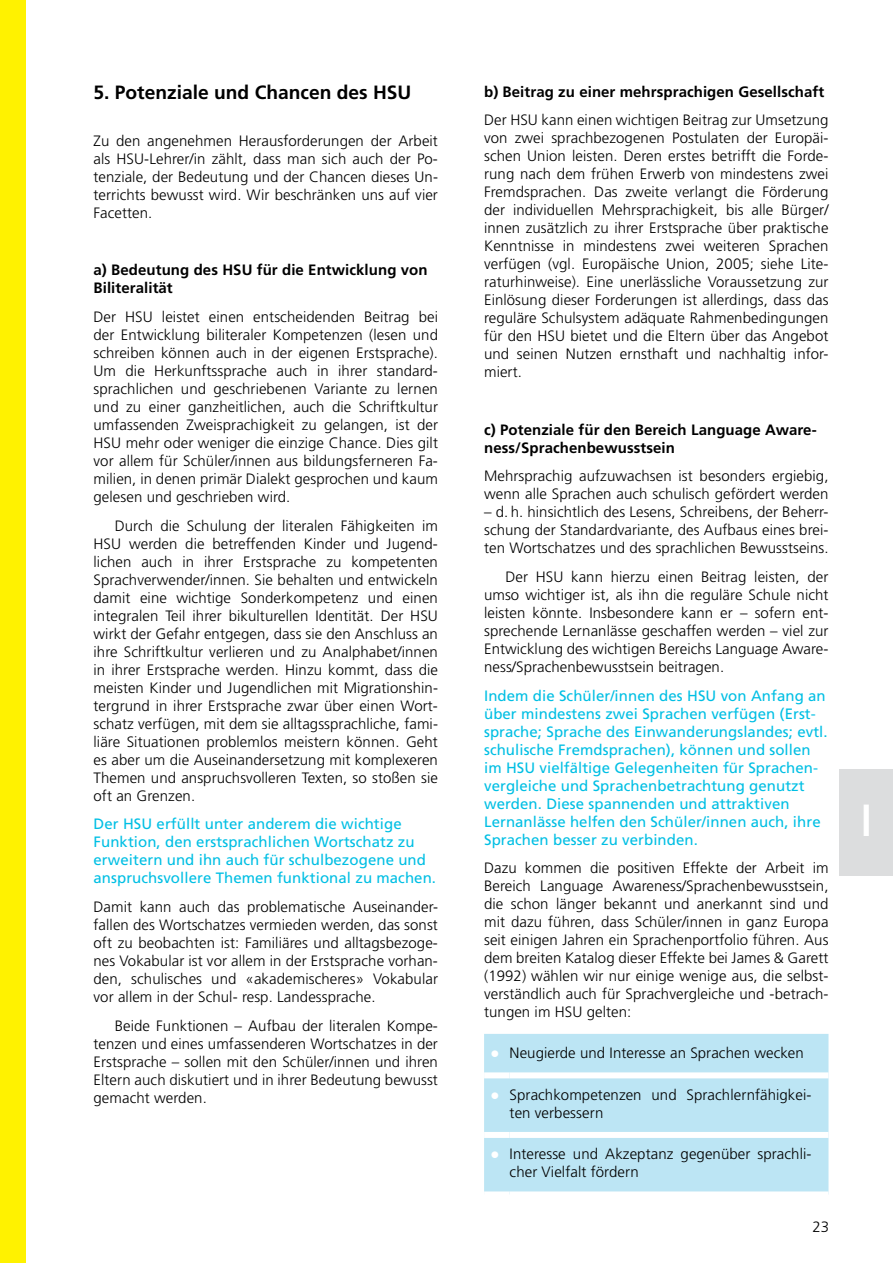
<style>
.page{position:relative;width:893px;height:1263px;background:#fff}
.page>*{position:absolute;margin:0;border:0;box-sizing:border-box;transform-origin:0 0}
.t1{font:700 condensed 45px "Frutiger";color:#fff;scale:.9 1}
.t2{font:700 19.2px "Frutiger LT Pro";color:#000}
.t3{font:300 15px/18px "Frutiger";letter-spacing:.005em;color:#000;text-align:justify}
.t4{font:15px/18px "Frutiger LT Pro";letter-spacing:.005em;color:#00bfe4}
.t5{font:700 15px/18px "Frutiger";letter-spacing:.005em;color:#000}
.s1{font-weight:900;font-size:18px;color:#fff}
</style>
<div class="page">
<div style="left:0;top:0;width:26px;height:1263px;background:#fff200"></div>
<div style="left:840px;top:770px;width:53px;height:106px;background:#dcddde"></div>
<div style="left:484px;top:1034px;width:344px;height:157px;background:#bce5f4"></div>
<div style="left:484px;top:1072px;width:26px;height:6px;background:#fff"></div>
<div style="left:510px;top:1072px;width:318px;height:6px;background:#fff"></div>
<div style="left:484px;top:1132px;width:26px;height:6px;background:#fff"></div>
<div style="left:510px;top:1132px;width:318px;height:6px;background:#fff"></div>
<p class="t2" style="left:94px;top:81px;width:319px">5. Potenziale und Chancen des HSU</p>
<p class="t3" style="left:94px;top:132px;width:346px">Zu den angenehmen Herausforderungen der Arbeit als HSU-Lehrer/in zählt, dass man sich auch der Po&shy;tenziale, der Bedeutung und der Chancen dieses Un&shy;terrichts bewusst wird. Wir beschränken uns auf vier Facetten.</p>
<p class="t5" style="left:94px;top:261px;width:336px">a) Bedeutung des HSU für die Entwicklung von<br>Biliteralität</p>
<p class="t3" style="left:94px;top:308px;width:346px">Der HSU leistet einen entscheidenden Beitrag bei der Entwicklung biliteraler Kompetenzen (lesen und schreiben können auch in der eigenen Erstsprache).<br>Um die Herkunftssprache auch in ihrer standard&shy;sprachlichen und geschriebenen Variante zu lernen und zu einer ganzheitlichen, auch die Schriftkultur umfassenden Zweisprachigkeit zu gelangen, ist der HSU mehr oder weniger die einzige Chance. Dies gilt vor allem für Schüler/innen aus bildungsferneren Fa&shy;milien, in denen primär Dialekt gesprochen und kaum gelesen und geschrieben wird.</p>
<p class="t3" style="left:94px;top:516px;width:346px;text-indent:21px">Durch die Schulung der literalen Fähigkeiten im HSU werden die betreffenden Kinder und Jugend&shy;lichen auch in ihrer Erstsprache zu kompetenten Sprachverwender/innen. Sie behalten und entwickeln damit eine wichtige Sonderkompetenz und einen integralen Teil ihrer bikulturellen Identität. Der HSU wirkt der Gefahr entgegen, dass sie den Anschluss an ihre Schriftkultur verlieren und zu Analphabet/innen in ihrer Erstsprache werden. Hinzu kommt, dass die meisten Kinder und Jugendlichen mit Migrationshin&shy;tergrund in ihrer Erstsprache zwar über einen Wort&shy;schatz verfügen, mit dem sie alltagssprachliche, fami&shy;liäre Situationen problemlos meistern können. Geht es aber um die Auseinandersetzung mit komplexeren Themen und anspruchsvolleren Texten, so stoßen sie oft an Grenzen.</p>
<p class="t4" style="left:94px;top:815px;width:344px">Der HSU erfüllt unter anderem die wichtige Funktion, den erstsprachlichen Wortschatz zu erweitern und ihn auch für schulbezogene und anspruchsvollere Themen funktional zu machen.</p>
<p class="t3" style="left:94px;top:898px;width:346px">Damit kann auch das problematische Auseinander&shy;fallen des Wortschatzes vermieden werden, das sonst oft zu beobachten ist: Familiäres und alltagsbezoge&shy;nes Vokabular ist vor allem in der Erstsprache vorhan&shy;den, schulisches und «akademischeres» Vokabular vor allem in der Schul- resp. Landessprache.</p>
<p class="t3" style="left:94px;top:1016px;width:346px;text-indent:21px">Beide Funktionen – Aufbau der literalen Kompe&shy;tenzen und eines umfassenderen Wortschatzes in der Erstsprache – sollen mit den Schüler/innen und ihren Eltern auch diskutiert und in ihrer Bedeutung bewusst gemacht werden.</p>
<p class="t5" style="left:484px;top:82px;width:342px">b) Beitrag zu einer mehrsprachigen Gesellschaft</p>
<p class="t3" style="left:484px;top:111px;width:346px">Der HSU kann einen wichtigen Beitrag zur Umsetzung von zwei sprachbezogenen Postulaten der Europäi&shy;schen Union leisten. Deren erstes betrifft die Forde&shy;rung nach dem frühen Erwerb von mindestens zwei Fremdsprachen. Das zweite verlangt die Förderung der individuellen Mehrsprachigkeit, bis alle Bürger/ innen zusätzlich zu ihrer Erstsprache über praktische Kenntnisse in mindestens zwei weiteren Sprachen verfügen (vgl. Europäische Union, 2005; siehe Lite&shy;raturhinweise). Eine unerlässliche Voraussetzung zur Einlösung dieser Forderungen ist allerdings, dass das reguläre Schulsystem adäquate Rahmenbedingungen für den HSU bietet und die Eltern über das Angebot und seinen Nutzen ernsthaft und nachhaltig infor&shy;miert.</p>
<p class="t5" style="left:484px;top:420px;width:334px">c) Potenziale für den Bereich Language Aware&shy;ness/Sprachenbewusstsein</p>
<p class="t3" style="left:484px;top:467px;width:346px">Mehrsprachig aufzuwachsen ist besonders ergiebig, wenn alle Sprachen auch schulisch gefördert werden</p>
<p class="t3" style="left:484px;top:503px;width:346px">– d. h. hinsichtlich des Lesens, Schreibens, der Beherr&shy;schung der Standardvariante, des Aufbaus eines brei&shy;ten Wortschatzes und des sprachlichen Bewusstseins.</p>
<p class="t3" style="left:484px;top:568px;width:346px;text-indent:21px">Der HSU kann hierzu einen Beitrag leisten, der umso wichtiger ist, als ihn die reguläre Schule nicht leisten könnte. Insbesondere kann er – sofern ent&shy;sprechende Lernanlässe geschaffen werden – viel zur Entwicklung des wichtigen Bereichs Language Aware&shy;ness/Sprachenbewusstsein beitragen.</p>
<p class="t4" style="left:484px;top:686px;width:345px">Indem die Schüler/innen des HSU von Anfang an über mindestens zwei Sprachen verfügen (Erst&shy;sprache; Sprache des Einwanderungslandes; evtl. schulische Fremdsprachen), können und sollen im HSU vielfältige Gelegenheiten für Sprachen&shy;vergleiche und Sprachenbetrachtung genutzt werden. Diese spannenden und attraktiven Lernanlässe helfen den Schüler/innen auch, ihre Sprachen besser zu verbinden.</p>
<p class="t3" style="left:484px;top:859px;width:346px">Dazu kommen die positiven Effekte der Arbeit im Bereich Language Awareness/Sprachenbewusstsein, die schon länger bekannt und anerkannt sind und mit dazu führen, dass Schüler/innen in ganz Europa seit einigen Jahren ein Sprachenportfolio führen. Aus dem breiten Katalog dieser Effekte bei James &amp; Garett (1992) wählen wir nur einige wenige aus, die selbst&shy;verständlich auch für Sprachvergleiche und -betrach&shy;tungen im HSU gelten:</p>
<p class="t3" style="left:490px;top:1044px;width:315px"><span class="s1">•</span> Neugierde und Interesse an Sprachen wecken</p>
<p class="t3" style="left:510px;top:1086px;width:303px;text-indent:-19px"><span class="s1">•</span> Sprachkompetenzen und Sprachlernfähigkei&shy;ten verbessern</p>
<p class="t3" style="left:510px;top:1145px;width:303px;text-indent:-19px"><span class="s1">•</span> Interesse und Akzeptanz gegenüber sprachli&shy;cher Vielfalt fördern</p>
<p class="t3" style="left:812px;top:1218px;width:18px">23</p>
<h1 class="t1" style="left:861px;top:794px;width:14px">I</h1>
</div>
